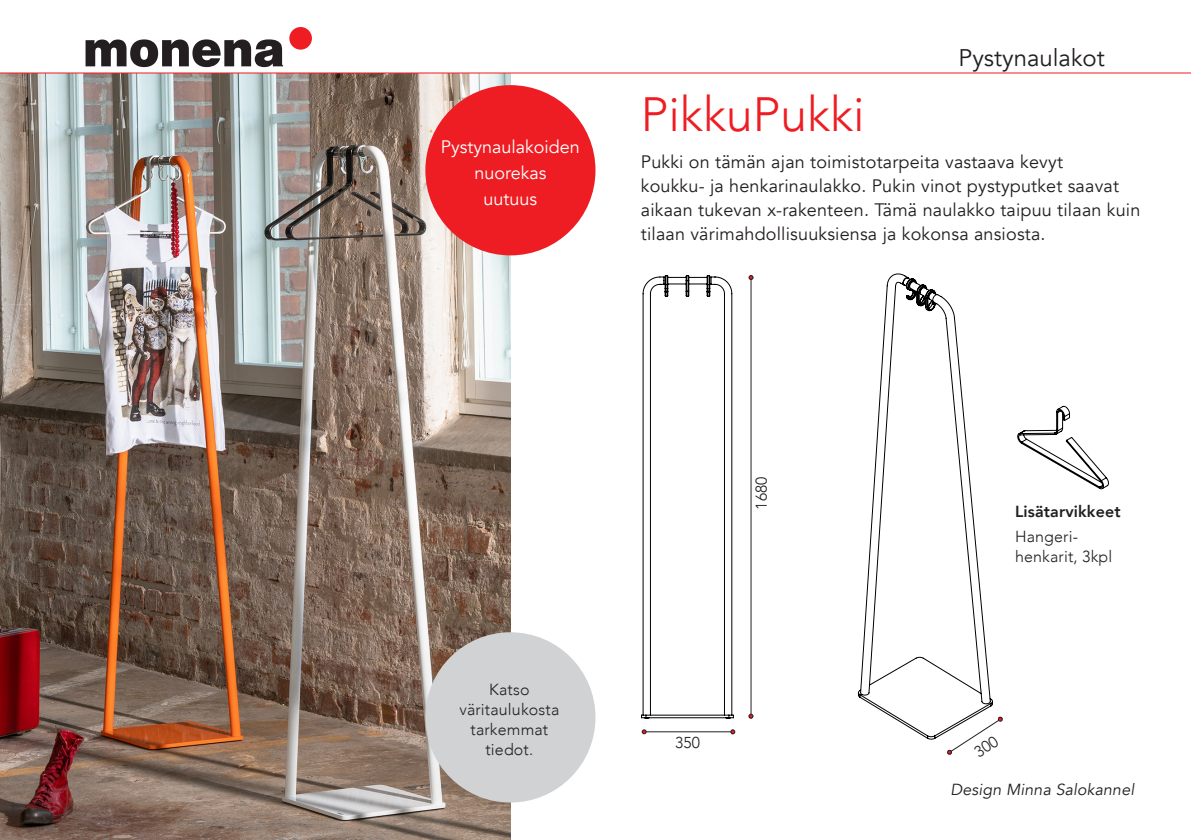
<style>
.page{position:relative;width:1191px;height:840px;background:#fff}
.page>*{position:absolute;margin:0;border:0;box-sizing:border-box;transform-origin:0 0}
.otsikko_ohut_pun{font:300 48px "Avenir";color:#ee1d23}
.t1{font:24px "Avenir";color:#231f20}
.teksti{font:18px/24px "Avenir";letter-spacing:.01em;color:#231f20}
.palloteksti{font:18px "Avenir";color:#fff}
.teksti_ykt{font:300 16px/20px "Avenir";letter-spacing:.01em;color:#231f20;text-align:center}
.teksti-2{font:italic 16px "Avenir";letter-spacing:.01em;color:#231f20}
.teksti_ykt_ots{font:800 16px "Avenir";letter-spacing:.01em;color:#231f20}
.teksti_ykt-2{font:300 15.8px "Avenir";letter-spacing:.01em;color:#231f20}
</style>
<div class="page">
<img style="left:0;top:73px;width:510px;height:766px">
<svg style="left:1017px;top:405px;width:92px;height:84px"></svg>
<hr style="left:750px;top:279px;width:1px;height:434px;background:#231f20">
<svg style="left:748px;top:275px;width:5px;height:5px"></svg>
<svg style="left:748px;top:713px;width:5px;height:5px"></svg>
<hr style="left:646px;top:731px;width:85px;height:1px;background:#231f20">
<svg style="left:730px;top:729px;width:5px;height:4px"></svg>
<svg style="left:641px;top:729px;width:5px;height:4px"></svg>
<svg style="left:641px;top:275px;width:93px;height:443px"></svg>
<svg style="left:857px;top:273px;width:136px;height:466px"></svg>
<hr style="left:0;top:72px;width:1191px;height:1px;background:#ee1d23">
<svg style="left:86px;top:39px;width:197px;height:28px"></svg>
<div style="left:289px;top:27px;width:23px;height:23px;background:#ee1d23;border-radius:50%"></div>
<div style="left:425px;top:85px;width:170px;height:170px;background:#ee1d23;border-radius:50%"></div>
<div style="left:425px;top:632px;width:170px;height:170px;background:#d1d2d4;border-radius:50%"></div>
<svg style="left:947px;top:716px;width:56px;height:39px"></svg>
<p class="palloteksti" style="left:441px;top:136px;width:141px">Pystynaulakoiden</p>
<p class="palloteksti" style="left:474px;top:162px;width:74px">nuorekas</p>
<p class="palloteksti" style="left:483px;top:188px;width:55px">uutuus</p>
<p class="otsikko_ohut_pun" style="left:641px;top:86px;width:225px">PikkuPukki</p>
<h2 class="t1" style="left:958px;top:44px;width:148px">Pystynaulakot</h2>
<p class="teksti" style="left:641px;top:150px;width:423px">Pukki on tämän ajan toimistotarpeita vastaava kevyt</p>
<p class="teksti" style="left:641px;top:174px;width:501px">koukku- ja henkarinaulakko. Pukin vinot pystyputket saavat aikaan tukevan x-rakenteen. Tämä naulakko taipuu tilaan kuin tilaan värimahdollisuuksiensa ja kokonsa ansiosta.</p>
<p class="teksti_ykt" style="left:459px;top:679px;width:101px">Katso väritaulukosta tarkemmat tiedot.</p>
<p class="teksti_ykt-2" style="left:752px;top:509px;width:35px;rotate:-90deg">1680</p>
<p class="teksti_ykt-2" style="left:675px;top:732px;width:26px">350</p>
<p class="teksti_ykt_ots" style="left:1015px;top:496px;width:107px">Lisätarvikkeet</p>
<p class="teksti_ykt" style="left:1015px;top:526px;width:65px">Hangeri-</p>
<p class="teksti_ykt" style="left:1015px;top:546px;width:99px">henkarit, 3kpl</p>
<p class="teksti-2" style="left:950px;top:779px;width:185px">Design Minna Salokannel</p>
</div>
